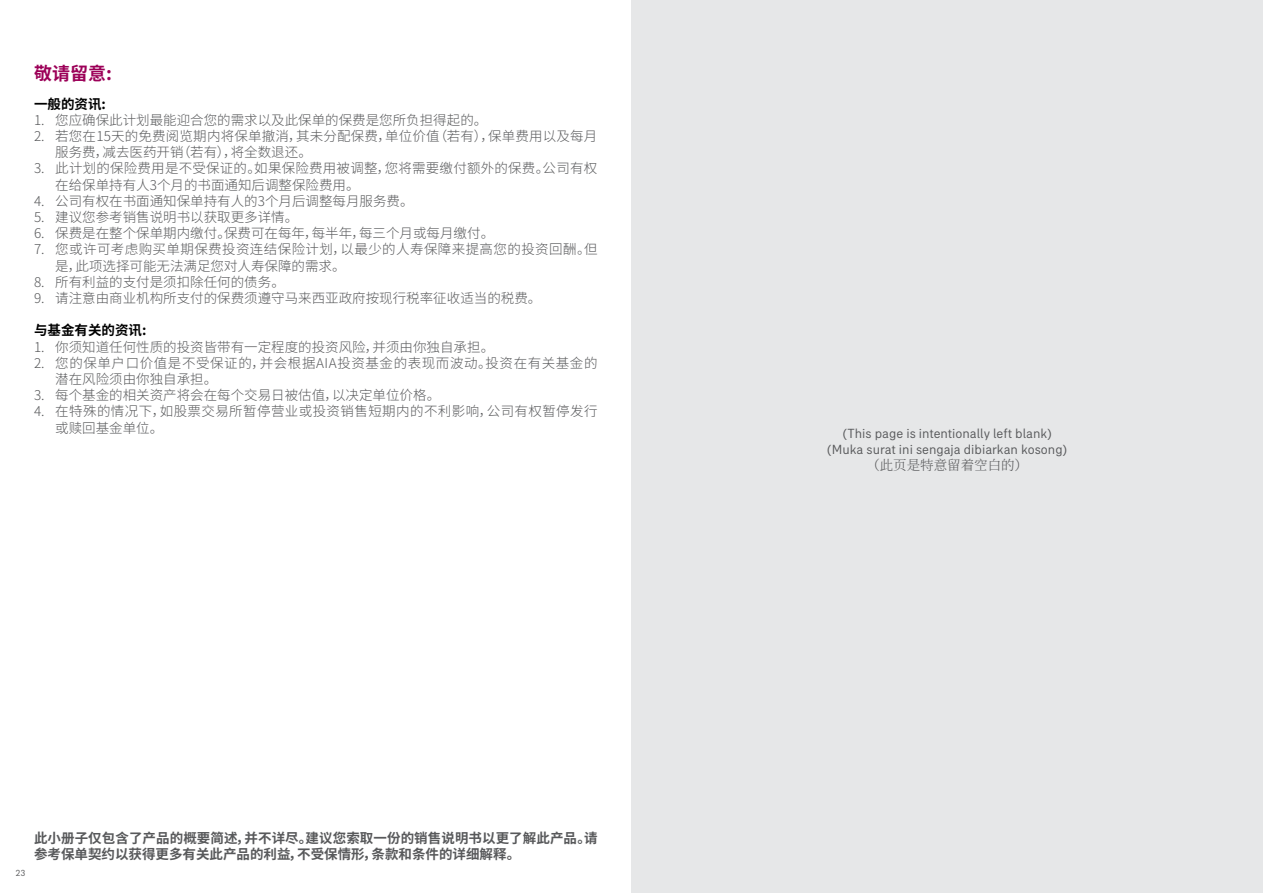
<style>
.page{position:relative;width:1263px;height:893px;background:#fff}
.page>*{position:absolute;margin:0;border:0;box-sizing:border-box;transform-origin:0 0}
.t1{font:700 18px "Noto Sans CJ Ksc";color:#9c0058}
.t2{font:300 13.5px/16.2px "Noto Sans CJ Ksc";color:#58595b}
.t3{font:300 13.5px/16.2px "Noto Sans CJ Ksc";letter-spacing:.03em;color:#58595b}
.t4{font:700 13.5px/16.2px "Noto Sans CJ Ksc";letter-spacing:.005em;color:#58595b}
.t5{font:13.5px/16.2px "AIA Everest";color:#58595b;text-align:center}
.t6{font:300 13.5px/16.2px "Noto Sans CJ Ksc";letter-spacing:.045em;color:#58595b}
.t7{font:700 13.5px "Noto Sans CJ Ksc";color:#000}
.t8{font:300 13.5px "Noto Serif CJ Ktc";color:#58595b}
.t9{font:9px "AIA Everest";color:#58595b}
</style>
<div class="page">
<div style="left:631px;top:0;width:632px;height:893px;background:#e6e7e8"></div>
<h1 class="t1" style="left:34px;top:64px;width:79px">敬请留意:</h1>
<p class="t7" style="left:34px;top:96px;width:73px">一般的资讯:</p>
<p class="t2" style="left:34px;top:112px;width:455px">1. 您应确保此计划最能迎合您的需求以及此保单的保费是您所负担得起的。</p>
<p class="t2" style="left:55px;top:128px;width:544px;text-indent:-21px">2. 若您在15天的免费阅览期内将保单撤消，其未分配保费，单位价值（若有），保单费用以及每月服务费，减去医药开销（若有），将全数退还。</p>
<p class="t2" style="left:55px;top:161px;width:543px;text-indent:-21px">3. 此计划的保险费用是不受保证的。如果保险费用被调整，您将需要缴付额外的保费。公司有权在给保单持有人3个月的书面通知后调整保险费用。</p>
<p class="t2" style="left:34px;top:193px;width:381px">4. 公司有权在书面通知保单持有人的3个月后调整每月服务费。</p>
<p class="t2" style="left:34px;top:209px;width:266px">5. 建议您参考销售说明书以获取更多详情。</p>
<p class="t2" style="left:34px;top:225px;width:462px">6. 保费是在整个保单期内缴付。保费可在每年，每半年，每三个月或每月缴付。</p>
<p class="t3" style="left:55px;top:242px;width:544px;text-indent:-21px">7. 您或许可考虑购买单期保费投资连结保险计划，以最少的人寿保障来提高您的投资回酬。但是，此项选择可能无法满足您对人寿保障的需求。</p>
<p class="t2" style="left:34px;top:274px;width:252px">8. 所有利益的支付是须扣除任何的债务。</p>
<p class="t2" style="left:34px;top:290px;width:509px">9. 请注意由商业机构所支付的保费须遵守马来西亚政府按现行税率征收适当的税费。</p>
<p class="t7" style="left:34px;top:323px;width:114px">与基金有关的资讯:</p>
<p class="t2" style="left:34px;top:339px;width:462px">1. 你须知道任何性质的投资皆带有一定程度的投资风险，并须由你独自承担。</p>
<p class="t6" style="left:55px;top:355px;width:544px;text-indent:-21px">2. 您的保单户口价值是不受保证的，并会根据AIA投资基金的表现而波动。投资在有关基金的潜在风险须由你独自承担。</p>
<p class="t2" style="left:34px;top:387px;width:408px">3. 每个基金的相关资产将会在每个交易日被估值，以决定单位价格。</p>
<p class="t3" style="left:55px;top:404px;width:544px;text-indent:-21px">4. 在特殊的情况下，如股票交易所暂停营业或投资销售短期内的不利影响，公司有权暂停发行或赎回基金单位。</p>
<p class="t9" style="left:15px;top:868px;width:12px">23</p>
<p class="t4" style="left:34px;top:830px;width:565px">此小册子仅包含了产品的概要简述，并不详尽。建议您索取一份的销售说明书以更了解此产品。请参考保单契约以获得更多有关此产品的利益，不受保情形，条款和条件的详细解释。</p>
<p class="t5" style="left:827px;top:425px;width:242px">(This page is intentionally left blank) (Muka surat ini sengaja dibiarkan kosong)</p>
<p class="t8" style="left:866px;top:458px;width:163px">（此页是特意留着空白的）</p>
</div>
